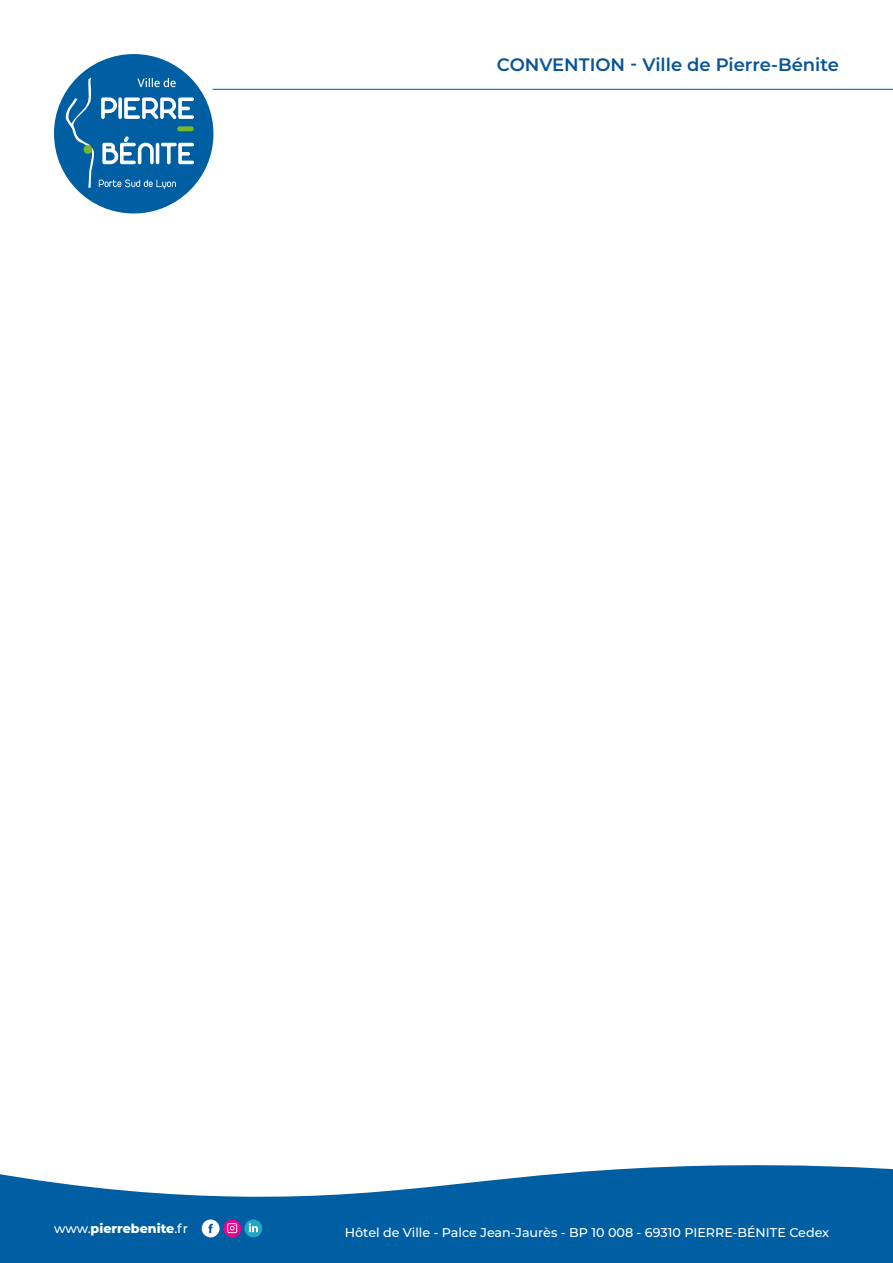
<style>
.page{position:relative;width:893px;height:1263px;background:#fff}
.page>*{position:absolute;margin:0;border:0;box-sizing:border-box;transform-origin:0 0}
.t1{font:600 18px "Montserrat";color:#075498}
.t2{font:500 12.75px "Montserrat";color:#fff}
.t3{font:800 12.75px "Montserrat";color:#fff}
.s1{font-weight:500}
</style>
<div class="page">
<svg style="left:0;top:1165px;width:893px;height:98px;fill:#005fa2"></svg>
<div style="left:202px;top:1219px;width:18px;height:18px;background:#fff;border-radius:50%"></div>
<svg style="left:208px;top:1224px;width:5px;height:9px"></svg>
<svg style="left:223px;top:1219px;width:18px;height:18px"></svg>
<div style="left:244px;top:1219px;width:18px;height:18px;background:#21a7c6;border-radius:50%"></div>
<svg style="left:249px;top:1223px;width:9px;height:9px"></svg>
<svg style="left:227px;top:1223px;width:10px;height:10px"></svg>
<hr style="left:213px;top:89px;width:680px;height:1px;background:#075498">
<div style="left:54px;top:54px;width:160px;height:159px;background:#005fa2;border-radius:50%"></div>
<svg style="left:65px;top:78px;width:129px;height:111px"></svg>
<p class="t1" style="left:497px;top:52px;width:344px">CONVENTION - Ville de Pierre-Bénite</p>
<p class="t3" style="left:54px;top:1219px;width:135px"><span class="s1">www.</span>pierrebenite<span class="s1">.fr</span></p>
<p class="t2" style="left:345px;top:1223px;width:486px">Hôtel de Ville - Palce Jean-Jaurès - BP 10 008 - 69310 PIERRE-BÉNITE Cedex</p>
</div>
